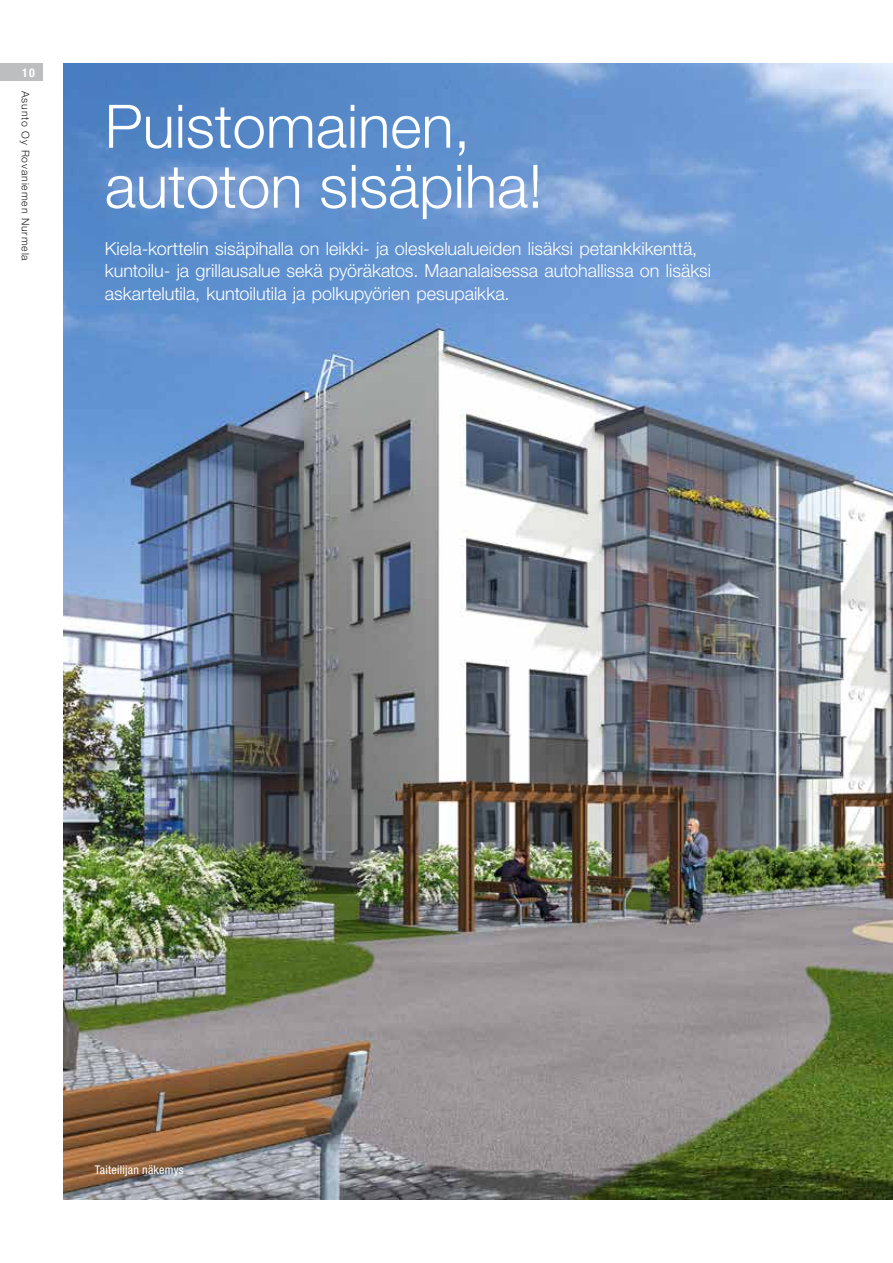
<style>
.page{position:relative;width:893px;height:1263px;background:#fff}
.page>*{position:absolute;margin:0;border:0;box-sizing:border-box;transform-origin:0 0}
.t1{font:300 60px/60px "Helvetica Neue LT Pro";color:#fff}
.t2{font:300 18px/22.5px "Helvetica Neue LT Pro";color:#fff}
.t3{font:condensed 12px "Helvetica Neue LT Pro";letter-spacing:.02em;color:#fff}
.t4{font:700 condensed 12px "Helvetica Neue LT Pro";color:#fff}
.t5{font:300 10.5px "Helvetica Neue LT Pro";letter-spacing:.08em;color:#231f20}
</style>
<div class="page">
<div style="left:0;top:64px;width:43px;height:17px;background:#bcbec0"></div>
<img style="left:64px;top:64px;width:829px;height:1135px">
<p class="t4" style="left:22px;top:66px;width:14px">10</p>
<p class="t5" style="left:32px;top:91px;width:171px;rotate:90deg">Asunto Oy Rovaniemen Nurmela</p>
<h1 class="t1" style="left:105px;top:95px;width:439px">Puistomainen, autoton sisäpiha!</h1>
<p class="t2" style="left:105px;top:237px;width:608px">Kiela-korttelin sisäpihalla on leikki- ja oleskelualueiden lisäksi petankkikenttä, kuntoilu- ja grillausalue sekä pyöräkatos. Maanalaisessa autohallissa on lisäksi askartelutila, kuntoilutila ja polkupyörien pesupaikka.</p>
<p class="t3" style="left:95px;top:1162px;width:90px">Taiteilijan näkemys</p>
</div>
